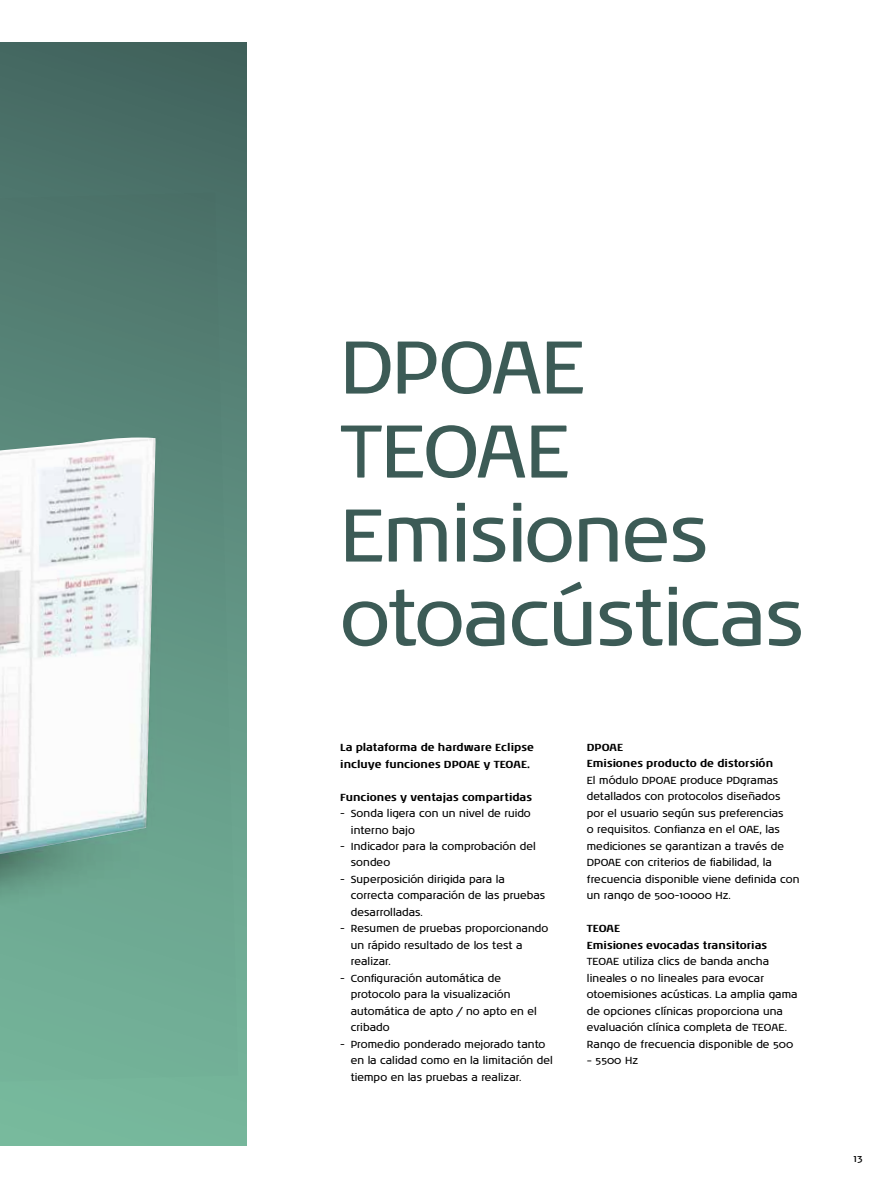
<style>
.page{position:relative;width:893px;height:1188px;background:#fff}
.page>*{position:absolute;margin:0;border:0;box-sizing:border-box;transform-origin:0 0}
.t1{font:76.5px/84px "Noa LT Pro";letter-spacing:-.02em;color:#3c5b56}
.t2{font:10.5px/16.5px "Noa LT Pro";color:#000}
.t3{font:700 10.5px/16.5px "Noa LT Pro";color:#000}
</style>
<div class="page">
<div style="left:0;top:43px;width:247px;height:1102px;background:linear-gradient(to bottom,#446661,#7abca0)"></div>
<img style="left:0;top:193px;width:238px;height:889px">
<img style="left:0;top:438px;width:156px;height:416px">
<h1 class="t1" style="left:340px;top:323px;width:466px">DPOAE<br>TEOAE<br>Emisiones otoacústicas</h1>
<p class="t3" style="left:340px;top:738px;width:195px">La plataforma de hardware Eclipse incluye funciones DPOAE y TEOAE.</p>
<p class="t3" style="left:340px;top:788px;width:193px">Funciones y ventajas compartidas</p>
<p class="t2" style="left:351px;top:805px;width:181px;text-indent:-11px">- Sonda ligera con un nivel de ruido interno bajo</p>
<p class="t2" style="left:351px;top:838px;width:186px;text-indent:-11px">- Indicador para la comprobación del sondeo</p>
<p class="t2" style="left:351px;top:871px;width:196px;text-indent:-11px">- Superposición dirigida para la correcta comparación de las pruebas desarrolladas.</p>
<p class="t2" style="left:351px;top:920px;width:199px;text-indent:-11px">- Resumen de pruebas proporcionando un rápido resultado de los test a realizar.</p>
<p class="t2" style="left:351px;top:970px;width:187px;text-indent:-11px">- Configuración automática de protocolo para la visualización automática de apto / no apto en el cribado</p>
<p class="t2" style="left:351px;top:1036px;width:203px;text-indent:-11px">- Promedio ponderado mejorado tanto en la calidad como en la limitación del tiempo en las pruebas a realizar.</p>
<p class="t3" style="left:587px;top:738px;width:188px">DPOAE<br>Emisiones producto de distorsión</p>
<p class="t2" style="left:587px;top:772px;width:214px">El módulo DPOAE produce PDgramas detallados con protocolos diseñados por el usuario según sus preferencias<br>o requisitos. Confianza en el OAE, las mediciones se garantizan a través de DPOAE con criterios de fiabilidad, la frecuencia disponible viene definida con un rango de 500-10000 Hz.</p>
<p class="t3" style="left:587px;top:920px;width:182px">TEOAE<br>Emisiones evocadas transitorias</p>
<p class="t2" style="left:587px;top:953px;width:212px">TEOAE utiliza clics de banda ancha lineales o no lineales para evocar otoemisiones acústicas. La amplia gama de opciones clínicas proporciona una evaluación clínica completa de TEOAE.<br>Rango de frecuencia disponible de 500</p>
<p class="t2" style="left:587px;top:1052px;width:53px">– 5500 Hz</p>
<p class="t2" style="left:854px;top:1150px;width:11px">13</p>
</div>
